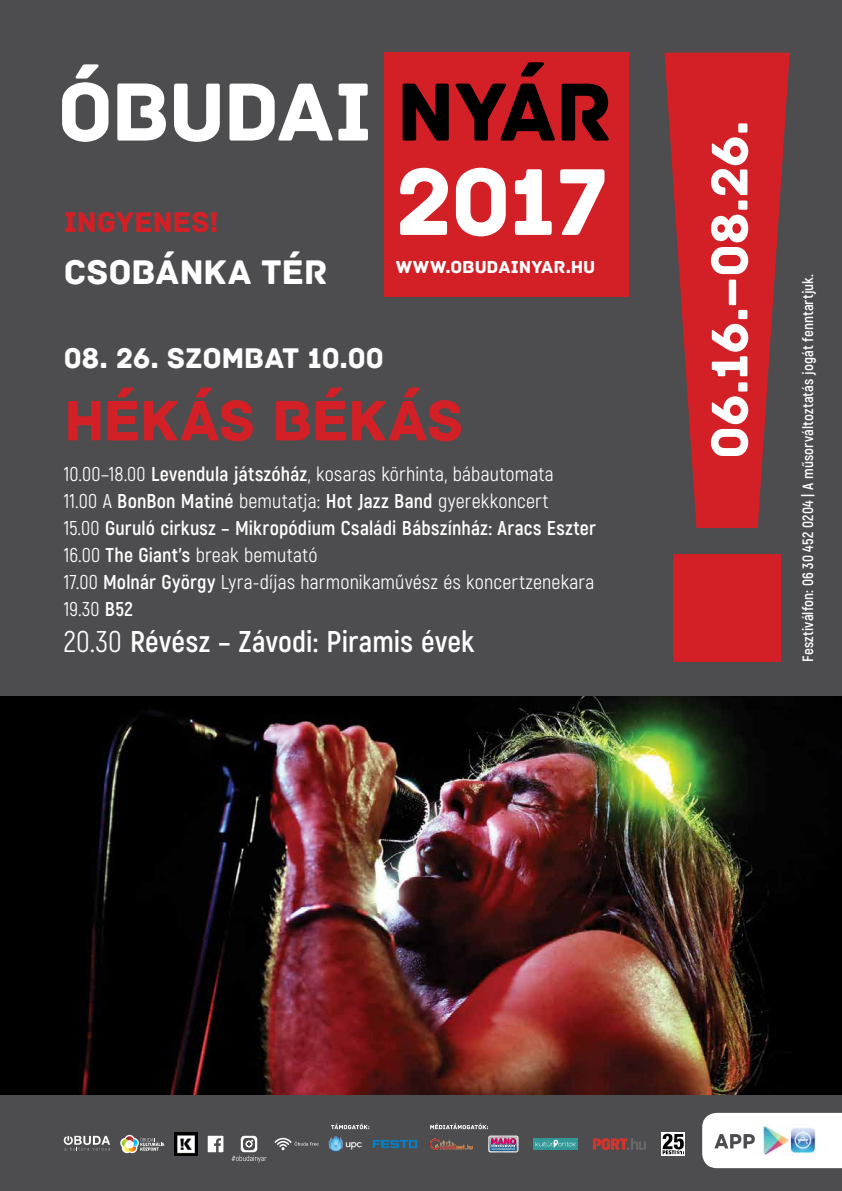
<style>
.page{position:relative;width:842px;height:1191px;background:#4d4d4f}
.page>*{position:absolute;margin:0;border:0;box-sizing:border-box;transform-origin:0 0}
.t1{font:99.9px "Archive";color:#fff}
.t2{font:86.5px "Archive";letter-spacing:-.025em;color:#fff}
.t3{font:60px "Archive";letter-spacing:-.015em;color:#d32027}
.t4{font:54.3px "Archive";letter-spacing:-.005em;color:#fff}
.t5{font:36px "Archive";letter-spacing:-.005em;color:#fff}
.t6{font:700 30px "Akrobat";letter-spacing:.01em;color:#fff}
.t7{font:30px "Archive";letter-spacing:-.005em;color:#fff}
.t8{font:30px "Archive";letter-spacing:-.01em;color:#d32027}
.t9{font:20px/27px "Akrobat";letter-spacing:.01em;color:#fff}
.t10{font:18.3px "Archive";letter-spacing:-.005em;color:#fff}
.t11{font:700 15px "Akrobat";letter-spacing:.005em;color:#fff}
.s1{color:#000}
.s2{font-weight:700}
.s3{font-weight:400}
</style>
<div class="page">
<img style="left:0;top:696px;width:842px;height:398px">
<svg style="left:664px;top:53px;width:126px;height:475px;fill:#d32027"></svg>
<div style="left:384px;top:53px;width:245px;height:244px;background:#d32027"></div>
<div style="left:673px;top:554px;width:108px;height:107px;background:#d32027"></div>
<svg style="left:430px;top:1123px;width:58px;height:6px"></svg>
<svg style="left:120px;top:1134px;width:44px;height:19px"></svg>
<svg style="left:208px;top:1135px;width:15px;height:17px"></svg>
<svg style="left:275px;top:1137px;width:44px;height:13px"></svg>
<img style="left:429px;top:1138px;width:44px;height:12px">
<img style="left:489px;top:1135px;width:29px;height:1px">
<img style="left:489px;top:1136px;width:29px;height:16px">
<img style="left:490px;top:1137px;width:27px;height:13px">
<svg style="left:64px;top:1135px;width:46px;height:15px"></svg>
<svg style="left:373px;top:1140px;width:44px;height:8px"></svg>
<img style="left:328px;top:1136px;width:34px;height:16px">
<img style="left:175px;top:1132px;width:22px;height:23px">
<img style="left:533px;top:1138px;width:45px;height:11px">
<svg style="left:553px;top:1139px;width:5px;height:8px"></svg>
<svg style="left:593px;top:1138px;width:53px;height:12px"></svg>
<svg style="left:661px;top:1132px;width:24px;height:23px"></svg>
<svg style="left:663px;top:1133px;width:21px;height:21px"></svg>
<svg style="left:231px;top:1135px;width:36px;height:27px"></svg>
<svg style="left:331px;top:1123px;width:38px;height:6px"></svg>
<img style="left:702px;top:1112px;width:140px;height:56px">
<h2 class="t2" style="left:57px;top:61px;width:557px">ÓBUDAI <span class="s1">NYÁR</span></h2>
<h1 class="t1" style="left:396px;top:143px;width:214px">2017</h1>
<h3 class="t8" style="left:64px;top:205px;width:157px">INGYENES!</h3>
<h3 class="t5" style="left:64px;top:251px;width:265px">CSOBÁNKA TÉR</h3>
<p class="t10" style="left:396px;top:256px;width:201px">WWW.OBUDAINYAR.HU</p>
<h3 class="t7" style="left:64px;top:341px;width:321px">08. 26. SZOMBAT 10.00</h3>
<h3 class="t3" style="left:64px;top:385px;width:401px">HÉKÁS BÉKÁS</h3>
<p class="t9" style="left:64px;top:460px;width:534px">10.00–18.00 <span class="s2">Levendula játszóház</span>, kosaras körhinta, bábautomata<br>11.00 A <span class="s2">BonBon Matiné</span> bemutatja: <span class="s2">Hot Jazz Band</span> gyerekkoncert<br>15.00 <span class="s2">Guruló cirkusz – Mikropódium Családi Bábszínház: Aracs Eszter </span>16.00 <span class="s2">The Giant’s</span> break bemutató<br>17.00 <span class="s2">Molnár György</span> Lyra-díjas harmonikaművész és koncertzenekara 19.30 <span class="s2">B52</span></p>
<h3 class="t6" style="left:64px;top:622px;width:412px"><span class="s3">20.30</span> Révész – Závodi: Piramis évek</h3>
<h3 class="t4" style="left:697px;top:459px;width:340px;rotate:-90deg">06.16.–08.26.</h3>
<p class="t11" style="left:799px;top:661px;width:389px;rotate:-90deg">Fesztiválfon: 06 30 452 0204 | A műsorváltoztatás jogát fenntartjuk.</p>
</div>
